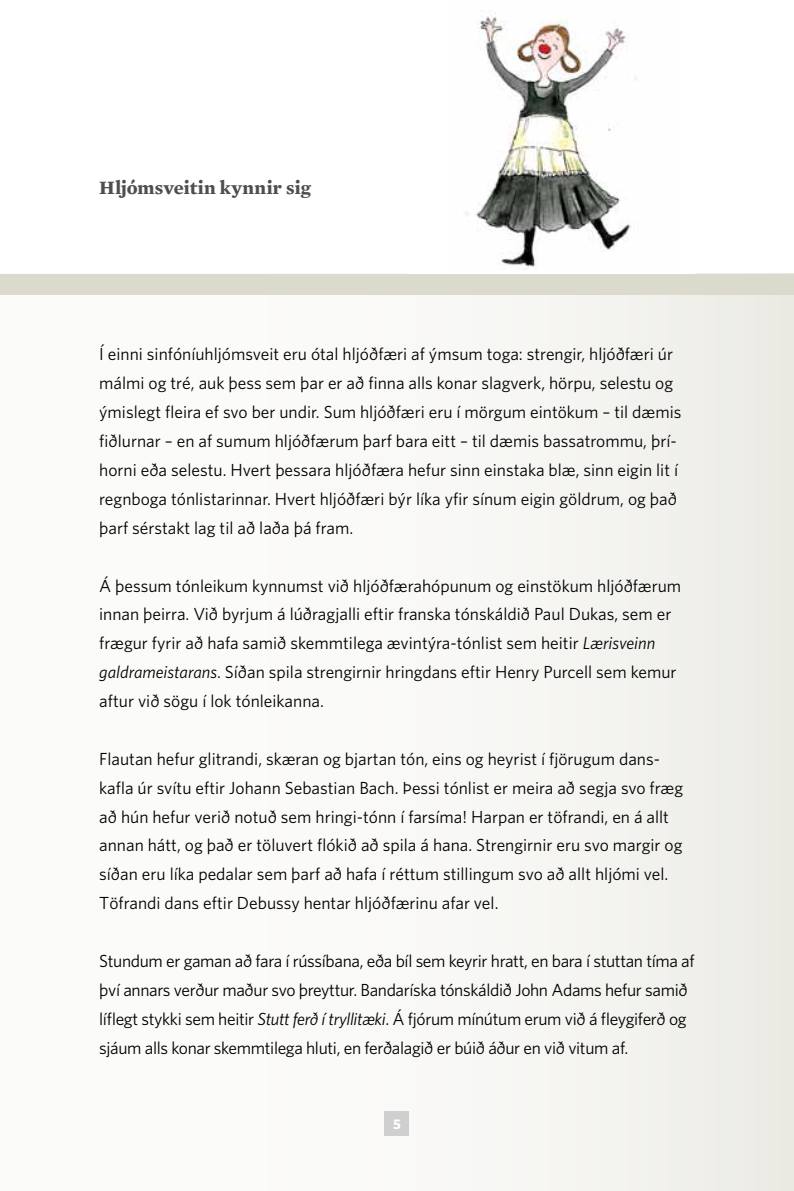
<style>
.page{position:relative;width:794px;height:1191px;background:#fff}
.page>*{position:absolute;margin:0;border:0;box-sizing:border-box;transform-origin:0 0}
.t1{font:700 19.25px "Mercury Text G2";letter-spacing:.01em;color:#4e4e4d}
.t2{font:17.5px/28.9px "Whitney";color:#000}
.t3{font:17.5px/28.9px "Whitney";letter-spacing:-.02em;color:#000}
.t4{font:700 14px "Whitney";color:#fff}
.s1{font-style:italic}
</style>
<div class="page">
<div style="left:0;top:274px;width:794px;height:917px;background:linear-gradient(to right,#fff,#f0efea)"></div>
<div style="left:384px;top:1111px;width:25px;height:25px;background:#cfcfcf"></div>
<div style="left:0;top:274px;width:794px;height:21px;background:#dcd9cd"></div>
<img style="left:465px;top:13px;width:172px;height:257px">
<p class="t1" style="left:99px;top:176px;width:213px">Hljómsveitin kynnir sig</p>
<p class="t2" style="left:99px;top:339px;width:583px">Í einni sinfóníuhljómsveit eru ótal hljóðfæri af ýmsum toga: strengir, hljóðfæri úr málmi og tré, auk þess sem þar er að finna alls konar slagverk, hörpu, selestu og ýmislegt fleira ef svo ber undir. Sum hljóðfæri eru í mörgum eintökum – til dæmis fiðlurnar – en af sumum hljóðfærum þarf bara eitt – til dæmis bassatrommu, þrí&shy;horni eða selestu. Hvert þessara hljóðfæra hefur sinn einstaka blæ, sinn eigin lit í regnboga tónlistarinnar. Hvert hljóðfæri býr líka yfir sínum eigin göldrum, og það þarf sérstakt lag til að laða þá fram.</p>
<p class="t2" style="left:99px;top:570px;width:583px">Á þessum tónleikum kynnumst við hljóðfærahópunum og einstökum hljóðfærum innan þeirra. Við byrjum á lúðragjalli eftir franska tónskáldið Paul Dukas, sem er frægur fyrir að hafa samið skemmtilega ævintýra-tónlist sem heitir <span class="s1">Lærisveinn galdrameistarans</span>. Síðan spila strengirnir hringdans eftir Henry Purcell sem kemur aftur við sögu í lok tónleikanna.</p>
<p class="t2" style="left:99px;top:744px;width:585px">Flautan hefur glitrandi, skæran og bjartan tón, eins og heyrist í fjörugum dans&shy;kafla úr svítu eftir Johann Sebastian Bach. Þessi tónlist er meira að segja svo fræg að hún hefur verið notuð sem hringi-tónn í farsíma! Harpan er töfrandi, en á allt annan hátt, og það er töluvert flókið að spila á hana. Strengirnir eru svo margir og síðan eru líka pedalar sem þarf að hafa í réttum stillingum svo að allt hljómi vel.<br>Töfrandi dans eftir Debussy hentar hljóðfærinu afar vel.</p>
<p class="t3" style="left:99px;top:946px;width:597px">Stundum er gaman að fara í rússíbana, eða bíl sem keyrir hratt, en bara í stuttan tíma af því annars verður maður svo þreyttur. Bandaríska tónskáldið John Adams hefur samið líflegt stykki sem heitir <span class="s1">Stutt ferð í tryllitæki</span>. Á fjórum mínútum erum við á fleygiferð og sjáum alls konar skemmtilega hluti, en ferðalagið er búið áður en við vitum af.</p>
<p class="t4" style="left:393px;top:1115px;width:9px">5</p>
</div>
